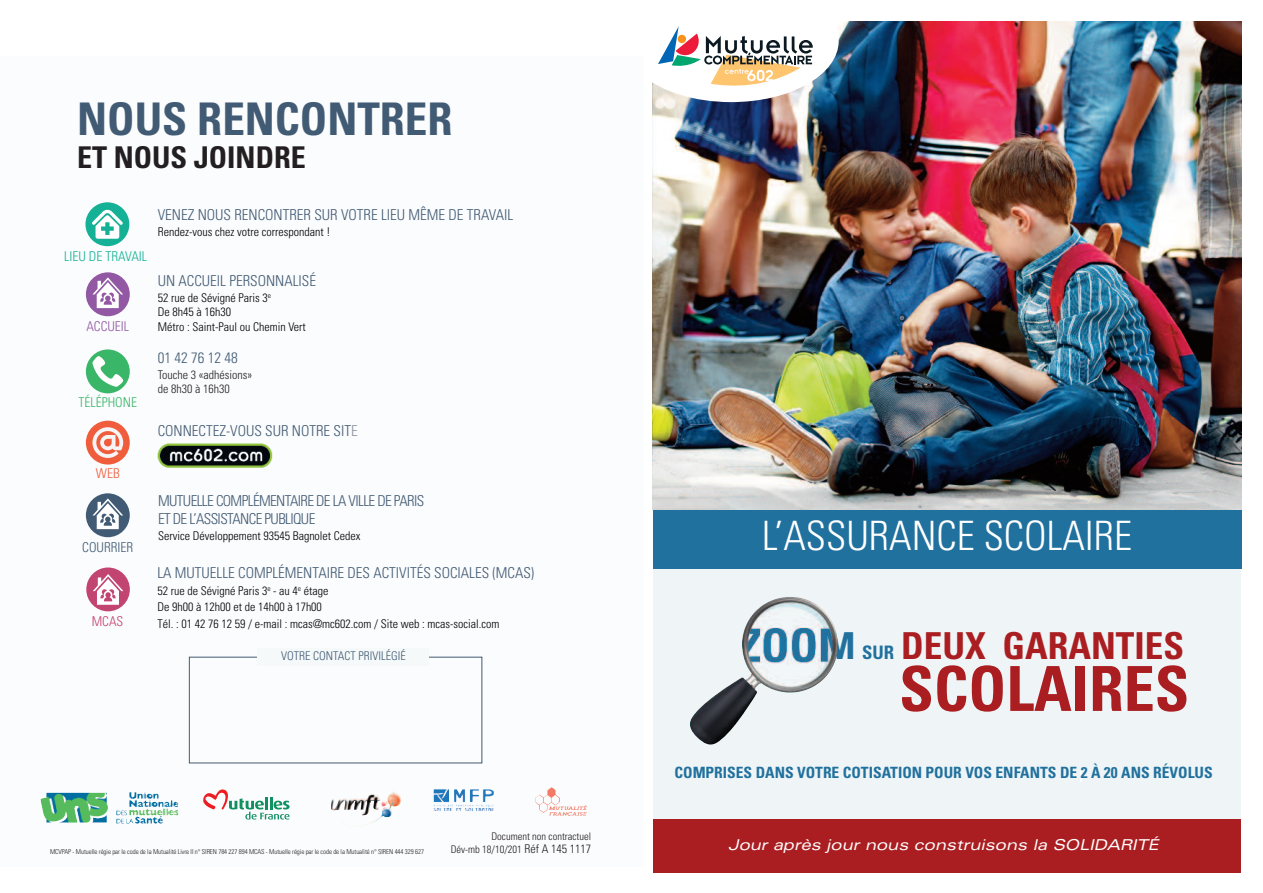
<style>
.page{position:relative;width:1263px;height:893px;background:#fff}
.page>*{position:absolute;margin:0;border:0;box-sizing:border-box;transform-origin:0 0}
.t1{font:700 condensed 62.1px "Univers";color:#aa1e21}
.t2{font:700 condensed 45px "Univers";color:#425b74}
.t3{font:300 condensed 40.5px "Univers";color:#fff}
.t4{font:700 condensed 37.2px "Univers";color:#aa1e21}
.t5{font:700 condensed 30px "Univers";color:#231f20}
.t6{font:700 condensed 15.6px "Univers";color:#21719e}
.t7{font:300 condensed 15px "Univers";color:#425b74}
.t8{font:300 condensed 15px/18px "Univers";letter-spacing:-.04em;color:#425b74}
.t9{font:italic expanded 15px "Univers";color:#fff}
.t10{font:300 condensed 13.5px "Univers";color:#14b196}
.t11{font:300 condensed 13.5px "Univers";color:#39b667}
.t12{font:300 condensed 13.5px "Univers";color:#425b74}
.t13{font:300 condensed 13.5px "Univers";color:#9258a4}
.t14{font:300 condensed 13.5px "Univers";color:#c24470}
.t15{font:300 condensed 13.5px "Univers";color:#ef5d3d}
.t16{font:300 condensed 12px/14.4px "Univers";color:#020102}
.t17{font:300 condensed 12px/14.4px "Univers";color:#231f20}
.t18{font:300 condensed 12px "Univers";color:#425b74}
.t19{font:300 condensed 10.5px/13.6px "Univers";color:#231f20;text-align:right}
.t20{font:300 condensed 6.75px "Univers";letter-spacing:-.01em;color:#231f20}
.s1{color:#8a8f9d}
.s2{font-size:12px}
.s3{color:#21719e}
.s4{font-size:18.6px;color:#21719e}
</style>
<div class="page">
<div style="left:653px;top:569px;width:588px;height:250px;background:#eff5f7"></div>
<img style="left:653px;top:22px;width:589px;height:488px">
<div style="left:86px;top:567px;width:44px;height:44px;background:#c24470;border-radius:50%"></div>
<svg style="left:93px;top:574px;width:30px;height:31px"></svg>
<div style="left:86px;top:272px;width:44px;height:44px;background:#9258a4;border-radius:50%"></div>
<svg style="left:92px;top:277px;width:31px;height:31px"></svg>
<div style="left:85px;top:202px;width:44px;height:44px;background:#14b196;border-radius:50%"></div>
<svg style="left:92px;top:210px;width:31px;height:29px"></svg>
<div style="left:86px;top:349px;width:44px;height:44px;background:#39b667;border-radius:50%"></div>
<svg style="left:92px;top:356px;width:31px;height:31px"></svg>
<div style="left:86px;top:421px;width:44px;height:44px;background:#ef5d3d;border-radius:50%"></div>
<svg style="left:92px;top:427px;width:31px;height:31px"></svg>
<div style="left:86px;top:493px;width:44px;height:44px;background:#425b74;border-radius:50%"></div>
<svg style="left:92px;top:498px;width:31px;height:31px"></svg>
<img style="left:158px;top:443px;width:115px;height:25px">
<img style="left:40px;top:792px;width:132px;height:31px">
<img style="left:331px;top:791px;width:71px;height:36px">
<svg style="left:203px;top:789px;width:87px;height:30px"></svg>
<img style="left:433px;top:789px;width:61px;height:18px">
<img style="left:535px;top:787px;width:52px;height:29px">
<div style="left:257px;top:649px;width:172px;height:17px;background:#f5f9fa"></div>
<svg style="left:1080px;top:770px;width:1px;height:12px"></svg>
<div style="left:653px;top:510px;width:589px;height:59px;background:#21719e"></div>
<div style="left:653px;top:819px;width:588px;height:54px;background:#aa1e21"></div>
<svg style="left:652px;top:22px;width:187px;height:80px"></svg>
<img style="left:690px;top:597px;width:148px;height:148px">
<h2 class="t2" style="left:77px;top:103px;width:377px">NOUS RENCONTRER</h2>
<h3 class="t5" style="left:77px;top:146px;width:230px">ET NOUS JOINDRE</h3>
<p class="t10" style="left:64px;top:251px;width:85px">LIEU DE TRAVAIL</p>
<p class="t13" style="left:86px;top:321px;width:44px">ACCUEIL</p>
<p class="t11" style="left:79px;top:397px;width:60px">TÉLÉPHONE</p>
<p class="t7" style="left:158px;top:209px;width:357px">VENEZ NOUS RENCONTRER SUR VOTRE LIEU MÊME DE TRAVAIL</p>
<p class="t16" style="left:158px;top:226px;width:174px">Rendez-vous chez votre correspondant !</p>
<p class="t7" style="left:158px;top:275px;width:160px">UN ACCUEIL PERSONNALISÉ</p>
<p class="t16" style="left:158px;top:292px;width:150px">52 rue de Sévigné Paris 3<sup>e<br></sup>De 8h45 à 16h30<br>Métro : Saint-Paul ou Chemin Vert</p>
<p class="t7" style="left:158px;top:352px;width:81px">01 42 76 12 48</p>
<p class="t17" style="left:158px;top:368px;width:96px">Touche 3 «adhésions» de 8h30 à 16h30</p>
<p class="t7" style="left:158px;top:425px;width:201px">CONNECTEZ-VOUS SUR NOTRE SIT<span class="s1">E</span></p>
<p class="t15" style="left:96px;top:468px;width:25px">WEB</p>
<p class="t12" style="left:82px;top:542px;width:53px">COURRIER</p>
<p class="t14" style="left:92px;top:616px;width:33px">MCAS</p>
<p class="t8" style="left:158px;top:493px;width:268px">MUTUELLE COMPLÉMENTAIRE DE LA VILLE DE PARIS<br>ET DE L’ASSISTANCE PUBLIQUE</p>
<p class="t16" style="left:158px;top:529px;width:204px">Service Développement 93545 Bagnolet Cedex</p>
<p class="t7" style="left:157px;top:567px;width:378px">LA MUTUELLE COMPLÉMENTAIRE DES ACTIVITÉS SOCIALES (MCAS)</p>
<p class="t16" style="left:157px;top:583px;width:344px;line-height:16.5px">52 rue de Sévigné Paris 3<sup>e</sup> - au 4<sup>e</sup> étage<br>De 9h00 à 12h00 et de 14h00 à 17h00<br>Tél. : 01 42 76 12 59 / e-mail : mcas@mc602.com / Site web : mcas-social.com</p>
<p class="t18" style="left:281px;top:652px;width:126px">VOTRE CONTACT PRIVILÉGIÉ</p>
<p class="t20" style="left:50px;top:849px;width:375px">MCVPAP - Mutuelle régie par le code de la Mutualité Livre II n° SIREN 784 227 894 MCAS - Mutuelle régie par le code de la Mutualité n° SIREN 444 329 627</p>
<p class="t19" style="left:451px;top:830px;width:142px">Document non contractuel<br>Dév-mb 18/10/201 <span class="s2">Réf A 145 1117</span></p>
<h3 class="t3" style="left:762px;top:520px;width:371px">L’ASSURANCE SCOLAIRE</h3>
<h3 class="t4" style="left:760px;top:632px;width:425px"><span class="s3">ZOOM</span> <span class="s4">SUR</span> DEUX GARANTIES</h3>
<h1 class="t1" style="left:899px;top:666px;width:291px">SCOLAIRES</h1>
<h3 class="t6" style="left:674px;top:767px;width:540px">COMPRISES DANS VOTRE COTISATION POUR VOS ENFANTS DE 2 À 20 ANS RÉVOLUS</h3>
<p class="t9" style="left:728px;top:839px;width:432px">Jour après jour nous construisons la SOLIDARITÉ</p>
</div>
